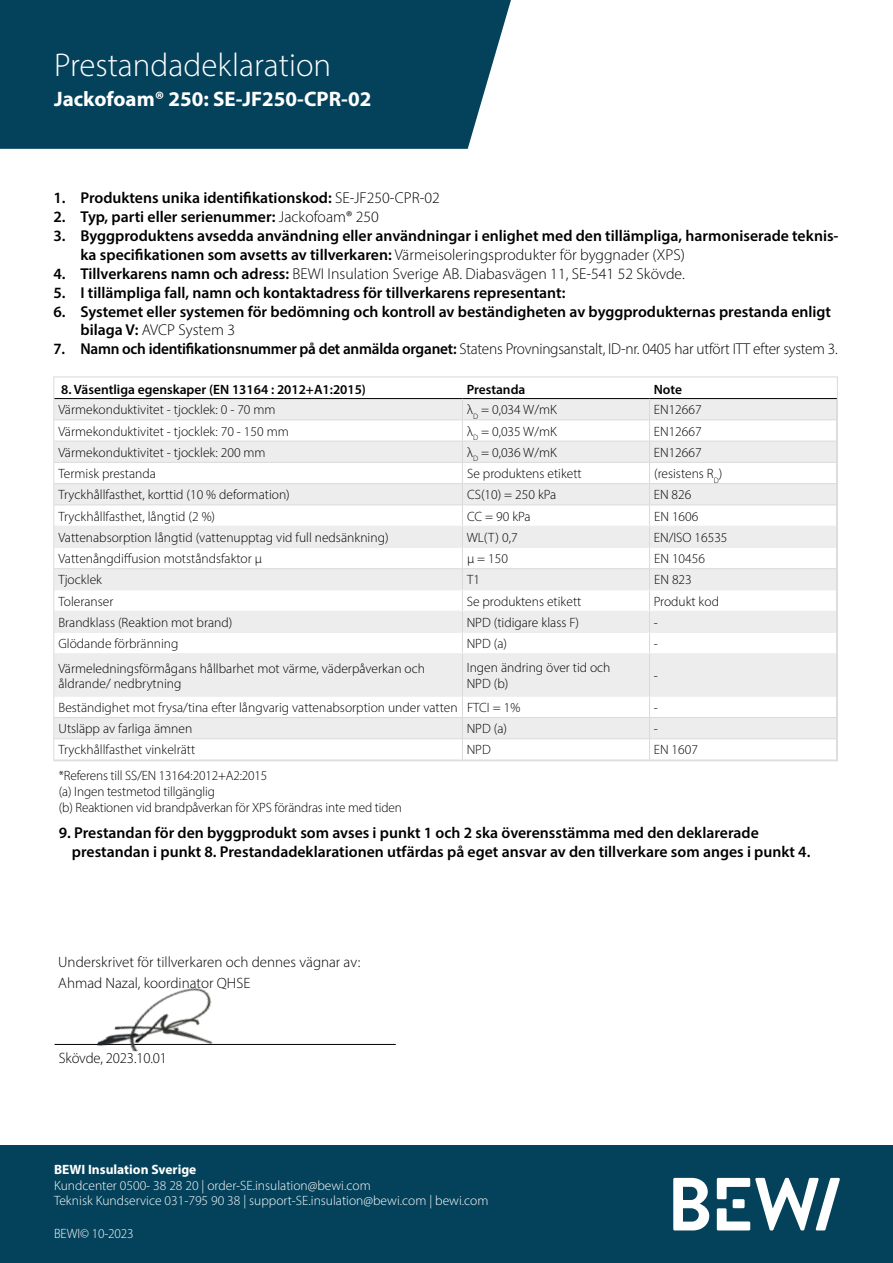
<style>
.page{position:relative;width:893px;height:1263px;background:#fff}
.page>*{position:absolute;margin:0;border:0;box-sizing:border-box;transform-origin:0 0}
.t1{font:300 33px "Myriad Pro";color:#fff}
.t2{font:700 21px "Myriad Pro";color:#fff}
.t3{font:600 15.75px/18.9px "Myriad Pro";color:#000}
.t4{font:300 15.75px "Myriad Pro";letter-spacing:-.005em;color:#000}
.t5{font:300 15px/21px "Myriad Pro";color:#000}
.t6{font:300 13.5px/16.2px "Myriad Pro";color:#000}
.t7{font:300 13.5px/15px "Myriad Pro";color:#fff}
.t8{font:600 13.5px "Myriad Pro";color:#000}
.t9{font:700 13.5px "Myriad Pro";color:#fff}
.s1{font-weight:300}
.s2{font-weight:600}
</style>
<div class="page">
<div style="left:0;top:1145px;width:893px;height:118px;background:#04425b"></div>
<svg style="left:673px;top:1178px;width:36px;height:52px"></svg>
<svg style="left:717px;top:1178px;width:123px;height:52px"></svg>
<hr style="left:55px;top:1044px;width:341px;height:1px;background:#000">
<div style="left:0;top:0;width:511px;height:149px;background:#04425b"></div>
<svg style="left:55px;top:399px;width:781px;height:339px;fill:#ededed"></svg>
<hr style="left:54px;top:398px;width:408px;height:1px;background:#000">
<hr style="left:462px;top:398px;width:187px;height:1px;background:#000">
<hr style="left:649px;top:398px;width:188px;height:1px;background:#000">
<svg style="left:462px;top:399px;width:1px;height:254px"></svg>
<hr style="left:462px;top:654px;width:1px;height:42px;background:#dadada">
<svg style="left:462px;top:697px;width:1px;height:62px"></svg>
<svg style="left:649px;top:399px;width:1px;height:254px"></svg>
<hr style="left:649px;top:654px;width:1px;height:42px;background:#dadada">
<svg style="left:649px;top:697px;width:1px;height:62px"></svg>
<hr style="left:54px;top:419px;width:408px;height:1px;background:#dadada">
<hr style="left:462px;top:419px;width:187px;height:1px;background:#dadada">
<hr style="left:649px;top:419px;width:188px;height:1px;background:#dadada">
<hr style="left:54px;top:441px;width:408px;height:1px;background:#dadada">
<hr style="left:462px;top:441px;width:187px;height:1px;background:#dadada">
<hr style="left:649px;top:441px;width:188px;height:1px;background:#dadada">
<hr style="left:54px;top:462px;width:408px;height:1px;background:#dadada">
<hr style="left:462px;top:462px;width:187px;height:1px;background:#dadada">
<hr style="left:649px;top:462px;width:188px;height:1px;background:#dadada">
<hr style="left:54px;top:483px;width:408px;height:1px;background:#dadada">
<hr style="left:462px;top:483px;width:187px;height:1px;background:#dadada">
<hr style="left:649px;top:483px;width:188px;height:1px;background:#dadada">
<hr style="left:54px;top:504px;width:408px;height:1px;background:#dadada">
<hr style="left:462px;top:504px;width:187px;height:1px;background:#dadada">
<hr style="left:649px;top:504px;width:188px;height:1px;background:#dadada">
<hr style="left:54px;top:568px;width:408px;height:1px;background:#dadada">
<hr style="left:462px;top:568px;width:187px;height:1px;background:#dadada">
<hr style="left:649px;top:568px;width:188px;height:1px;background:#dadada">
<hr style="left:54px;top:589px;width:408px;height:1px;background:#ededed">
<hr style="left:462px;top:589px;width:187px;height:1px;background:#ededed">
<hr style="left:649px;top:589px;width:187px;height:1px;background:#ededed">
<hr style="left:54px;top:526px;width:408px;height:1px;background:#ededed">
<hr style="left:462px;top:526px;width:187px;height:1px;background:#ededed">
<hr style="left:649px;top:526px;width:187px;height:1px;background:#ededed">
<hr style="left:54px;top:547px;width:408px;height:1px;background:#ededed">
<hr style="left:462px;top:547px;width:187px;height:1px;background:#ededed">
<hr style="left:649px;top:547px;width:187px;height:1px;background:#ededed">
<hr style="left:54px;top:611px;width:408px;height:1px;background:#ededed">
<hr style="left:462px;top:611px;width:187px;height:1px;background:#ededed">
<hr style="left:649px;top:611px;width:187px;height:1px;background:#ededed">
<hr style="left:54px;top:632px;width:408px;height:1px;background:#ededed">
<hr style="left:462px;top:632px;width:187px;height:1px;background:#ededed">
<hr style="left:649px;top:632px;width:187px;height:1px;background:#ededed">
<hr style="left:54px;top:653px;width:408px;height:1px;background:#ededed">
<hr style="left:462px;top:653px;width:187px;height:1px;background:#ededed">
<hr style="left:649px;top:653px;width:187px;height:1px;background:#ededed">
<hr style="left:54px;top:696px;width:408px;height:1px;background:#ededed">
<hr style="left:462px;top:696px;width:187px;height:1px;background:#ededed">
<hr style="left:649px;top:696px;width:187px;height:1px;background:#ededed">
<hr style="left:54px;top:717px;width:408px;height:1px;background:#dadada">
<hr style="left:462px;top:717px;width:187px;height:1px;background:#dadada">
<hr style="left:649px;top:717px;width:188px;height:1px;background:#dadada">
<hr style="left:54px;top:738px;width:408px;height:1px;background:#dadada">
<hr style="left:462px;top:738px;width:187px;height:1px;background:#dadada">
<hr style="left:649px;top:738px;width:188px;height:1px;background:#dadada">
<img style="left:95px;top:988px;width:150px;height:63px">
<h1 class="t1" style="left:54px;top:45px;width:279px">Prestandadeklaration</h1>
<h2 class="t2" style="left:54px;top:86px;width:319px">Jackofoam® 250: SE-JF250-CPR-02</h2>
<p class="t3" style="left:53px;top:188px;width:388px">1. Produktens unika identifikationskod: <span class="s1">SE-JF250-CPR-02</span></p>
<p class="t3" style="left:53px;top:207px;width:327px">2. Typ, parti eller serienummer: <span class="s1">Jackofoam® 250</span></p>
<p class="t3" style="left:80px;top:226px;width:760px;text-indent:-27px">3. Byggproduktens avsedda användning eller användningar i enlighet med den tillämpliga, harmoniserade teknis&shy;ka specifikationen som avsetts av tillverkaren: <span class="s1">Värmeisoleringsprodukter för byggnader (XPS)</span></p>
<p class="t4" style="left:53px;top:264px;width:633px"><span class="s2">4. Tillverkarens namn och adress:</span> BEWI Insulation Sverige AB. Diabasvägen 11, SE-541 52 Skövde.</p>
<p class="t3" style="left:53px;top:283px;width:513px">5. I tillämpliga fall, namn och kontaktadress för tillverkarens representant:</p>
<p class="t3" style="left:81px;top:301px;width:752px;text-indent:-27px">6. Systemet eller systemen för bedömning och kontroll av beständigheten av byggprodukternas prestanda enligt bilaga V: <span class="s1">AVCP System 3</span></p>
<p class="t4" style="left:53px;top:340px;width:786px"><span class="s2">7. Namn och identifikationsnummer på det anmälda organet:</span> Statens Provningsanstalt, ID-nr. 0405 har utfört ITT efter system 3.</p>
<p class="t8" style="left:61px;top:381px;width:306px">8. Väsentliga egenskaper (EN 13164 : 2012+A1:2015)</p>
<p class="t8" style="left:467px;top:381px;width:60px">Prestanda</p>
<p class="t8" style="left:654px;top:381px;width:30px">Note</p>
<p class="t6" style="left:58px;top:401px;width:219px">Värmekonduktivitet - tjocklek: 0 - 70 mm</p>
<p class="t6" style="left:467px;top:401px;width:91px">λ<sub>D</sub> = 0,034 W/mK</p>
<p class="t6" style="left:654px;top:401px;width:49px">EN12667</p>
<p class="t6" style="left:58px;top:423px;width:232px">Värmekonduktivitet - tjocklek: 70 - 150 mm</p>
<p class="t6" style="left:467px;top:423px;width:91px">λ<sub>D</sub> = 0,035 W/mK</p>
<p class="t6" style="left:654px;top:423px;width:49px">EN12667</p>
<p class="t6" style="left:58px;top:444px;width:209px">Värmekonduktivitet - tjocklek: 200 mm</p>
<p class="t6" style="left:467px;top:444px;width:91px">λ<sub>D</sub> = 0,036 W/mK</p>
<p class="t6" style="left:654px;top:444px;width:49px">EN12667</p>
<p class="t6" style="left:58px;top:465px;width:99px">Termisk prestanda</p>
<p class="t6" style="left:467px;top:465px;width:116px">Se produktens etikett</p>
<p class="t6" style="left:654px;top:465px;width:70px">(resistens R<sub>D</sub>)</p>
<p class="t6" style="left:58px;top:487px;width:233px">Tryckhållfasthet, korttid (10 % deformation)</p>
<p class="t6" style="left:467px;top:487px;width:91px">CS(10) = 250 kPa</p>
<p class="t6" style="left:654px;top:487px;width:39px">EN 826</p>
<p class="t6" style="left:58px;top:508px;width:158px">Tryckhållfasthet, långtid (2 %)</p>
<p class="t6" style="left:467px;top:508px;width:65px">CC = 90 kPa</p>
<p class="t6" style="left:654px;top:508px;width:46px">EN 1606</p>
<p class="t6" style="left:58px;top:529px;width:332px">Vattenabsorption långtid (vattenupptag vid full nedsänkning)</p>
<p class="t6" style="left:467px;top:529px;width:52px">WL(T) 0,7</p>
<p class="t6" style="left:654px;top:529px;width:75px">EN/ISO 16535</p>
<p class="t6" style="left:58px;top:550px;width:205px">Vattenångdiffusion motståndsfaktor µ</p>
<p class="t6" style="left:467px;top:550px;width:42px">µ = 150</p>
<p class="t6" style="left:654px;top:550px;width:52px">EN 10456</p>
<p class="t6" style="left:58px;top:572px;width:45px">Tjocklek</p>
<p class="t6" style="left:467px;top:572px;width:14px">T1</p>
<p class="t6" style="left:654px;top:572px;width:39px">EN 823</p>
<p class="t6" style="left:58px;top:593px;width:56px">Toleranser</p>
<p class="t6" style="left:467px;top:593px;width:116px">Se produktens etikett</p>
<p class="t6" style="left:654px;top:593px;width:67px">Produkt kod</p>
<p class="t6" style="left:58px;top:614px;width:175px">Brandklass (Reaktion mot brand)</p>
<p class="t6" style="left:467px;top:614px;width:114px">NPD (tidigare klass F)</p>
<p class="t6" style="left:654px;top:614px;width:6px">-</p>
<p class="t6" style="left:58px;top:635px;width:122px">Glödande förbränning</p>
<p class="t6" style="left:467px;top:635px;width:42px">NPD (a)</p>
<p class="t6" style="left:654px;top:635px;width:6px">-</p>
<p class="t6" style="left:58px;top:660px;width:368px;line-height:15px">Värmeledningsförmågans hållbarhet mot värme, väderpåverkan och åldrande/ nedbrytning</p>
<p class="t6" style="left:467px;top:659px;width:145px">Ingen ändring över tid och<br>NPD (b)</p>
<p class="t6" style="left:654px;top:667px;width:6px">-</p>
<p class="t6" style="left:58px;top:699px;width:463px">Beständighet mot frysa/tina efter långvarig vattenabsorption under vatten FTCI = 1%</p>
<p class="t6" style="left:654px;top:699px;width:6px">-</p>
<p class="t6" style="left:58px;top:720px;width:135px">Utsläpp av farliga ämnen</p>
<p class="t6" style="left:467px;top:720px;width:42px">NPD (a)</p>
<p class="t6" style="left:654px;top:720px;width:6px">-</p>
<p class="t6" style="left:58px;top:742px;width:138px">Tryckhållfasthet vinkelrätt</p>
<p class="t6" style="left:467px;top:742px;width:26px">NPD</p>
<p class="t6" style="left:654px;top:742px;width:46px">EN 1607</p>
<p class="t6" style="left:59px;top:767px;width:345px">*Referens till SS/EN 13164:2012+A2:2015<br>(a) Ingen testmetod tillgänglig<br>(b) Reaktionen vid brandpåverkan för XPS förändras inte med tiden</p>
<p class="t3" style="left:72px;top:822px;width:740px;text-indent:-13px">9. Prestandan för den byggprodukt som avses i punkt 1 och 2 ska överensstämma med den deklarerade prestandan i punkt 8. Prestandadeklarationen utfärdas på eget ansvar av den tillverkare som anges i punkt 4.</p>
<p class="t5" style="left:58px;top:951px;width:304px">Underskrivet för tillverkaren och dennes vägnar av:<br>Ahmad Nazal, koordinator QHSE</p>
<p class="t5" style="left:59px;top:1047px;width:110px">Skövde, 2023.10.01</p>
<p class="t9" style="left:54px;top:1160px;width:144px">BEWI Insulation Sverige</p>
<p class="t7" style="left:54px;top:1178px;width:436px">Kundcenter 0500- 38 28 20 | order-SE.insulation@bewi.com<br>Teknisk Kundservice 031-795 90 38 | support-SE.insulation@bewi.com | bewi.com</p>
<p class="t7" style="left:54px;top:1226px;width:81px">BEWI© 10-2023</p>
</div>
